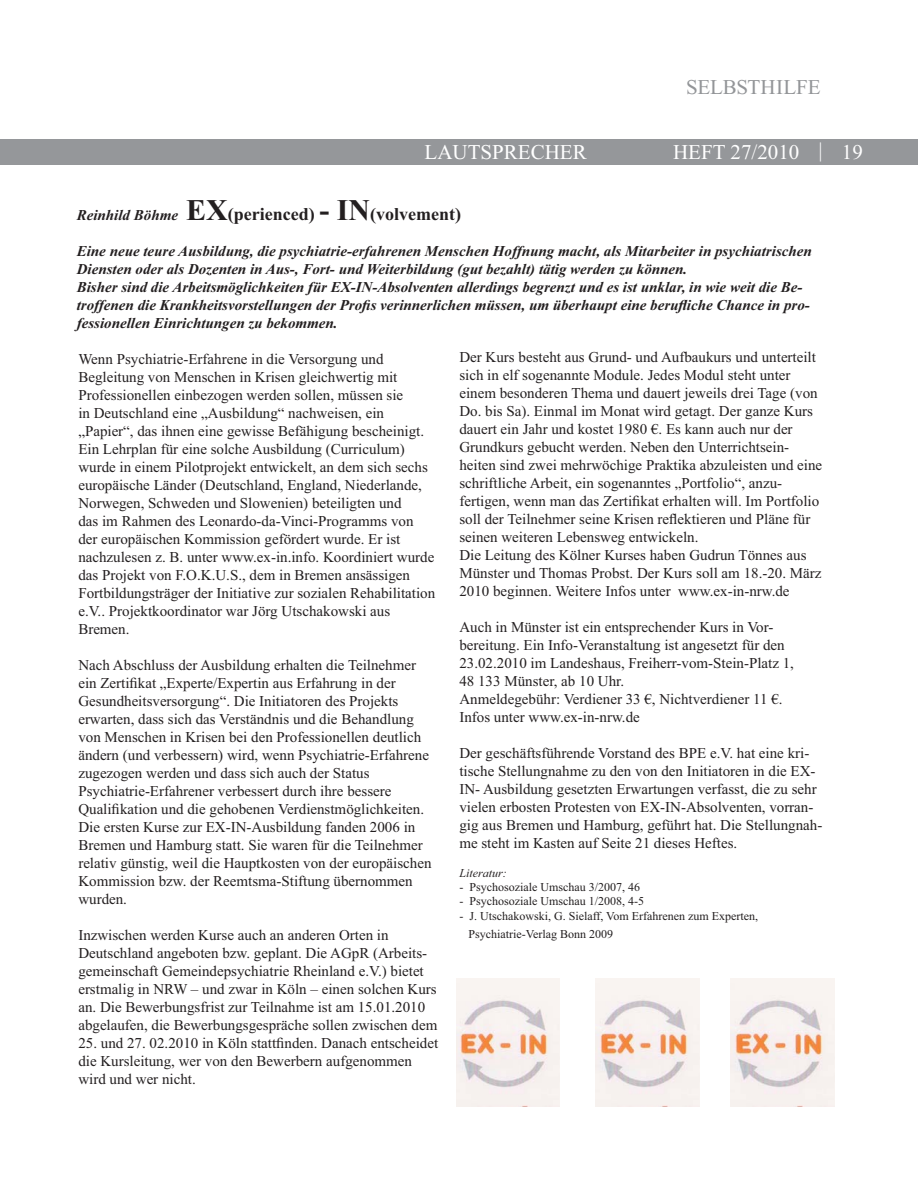
<style>
.page{position:relative;width:918px;height:1188px;background:#fff}
.page>*{position:absolute;margin:0;border:0;box-sizing:border-box;transform-origin:0 0}
.t1{font:21px "Times New Roman";color:#fff}
.t2{font:21px "Times New Roman";letter-spacing:-.005em;color:#939598}
.t3{font:700 18px "Times New Roman";color:#231f20}
.t4{font:15px/18px "Times New Roman";color:#231f20}
.t5{font:italic 700 15px/18px "Times New Roman";color:#231f20}
.t6{font:12px/18px "Times New Roman";color:#231f20}
.t7{font:italic 12px "Times New Roman";color:#231f20}
.s1{font-style:italic;font-size:15px}
.s2{font-size:30px}
</style>
<div class="page">
<div style="left:0;top:139px;width:918px;height:26px;background:#95979a"></div>
<img style="left:456px;top:979px;width:104px;height:127px">
<img style="left:596px;top:979px;width:103px;height:127px">
<img style="left:731px;top:979px;width:103px;height:127px">
<h1 class="t2" style="left:686px;top:79px;width:136px">SELBSTHILFE</h1>
<h1 class="t1" style="left:425px;top:144px;width:164px">LAUTSPRECHER</h1>
<h1 class="t1" style="left:673px;top:144px;width:191px">HEFT 27/2010 | 19</h1>
<p class="t3" style="left:77px;top:208px;width:386px"><span class="s1">Reinhild Böhme</span> <span class="s2">EX</span>(perienced) <span class="s2">- IN</span>(volvement)</p>
<p class="t5" style="left:77px;top:243px;width:737px">Eine neue teure Ausbildung, die psychiatrie-erfahrenen Menschen Hoffnung macht, als Mitarbeiter in psychiatrischen Diensten oder als Dozenten in Aus-, Fort- und Weiterbildung (gut bezahlt) tätig werden zu können.<br>Bisher sind die Arbeitsmöglichkeiten für EX-IN-Absolventen allerdings begrenzt und es ist unklar, in wie weit die Be&shy;troffenen die Krankheitsvorstellungen der Profis verinnerlichen müssen, um überhaupt eine berufliche Chance in pro&shy;fessionellen Einrichtungen zu bekommen.</p>
<p class="t4" style="left:78px;top:351px;width:358px">Wenn Psychiatrie-Erfahrene in die Versorgung und Begleitung von Menschen in Krisen gleichwertig mit Professionellen einbezogen werden sollen, müssen sie<br>in Deutschland eine „Ausbildung“ nachweisen, ein „Papier“, das ihnen eine gewisse Befähigung bescheinigt.<br>Ein Lehrplan für eine solche Ausbildung (Curriculum) wurde in einem Pilotprojekt entwickelt, an dem sich sechs europäische Länder (Deutschland, England, Niederlande, Norwegen, Schweden und Slowenien) beteiligten und<br>das im Rahmen des Leonardo-da-Vinci-Programms von der europäischen Kommission gefördert wurde. Er ist nachzulesen z. B. unter www.ex-in.info. Koordiniert wurde das Projekt von F.O.K.U.S., dem in Bremen ansässigen Fortbildungsträger der Initiative zur sozialen Rehabilitation e.V.. Projektkoordinator war Jörg Utschakowski aus Bremen.</p>
<p class="t4" style="left:78px;top:657px;width:355px">Nach Abschluss der Ausbildung erhalten die Teilnehmer ein Zertifikat „Experte/Expertin aus Erfahrung in der Gesundheitsversorgung“. Die Initiatoren des Projekts erwarten, dass sich das Verständnis und die Behandlung von Menschen in Krisen bei den Professionellen deutlich ändern (und verbessern) wird, wenn Psychiatrie-Erfahrene zugezogen werden und dass sich auch der Status Psychiatrie-Erfahrener verbessert durch ihre bessere Qualifikation und die gehobenen Verdienstmöglichkeiten.<br>Die ersten Kurse zur EX-IN-Ausbildung fanden 2006 in Bremen und Hamburg statt. Sie waren für die Teilnehmer relativ günstig, weil die Hauptkosten von der europäischen Kommission bzw. der Reemtsma-Stiftung übernommen wurden.</p>
<p class="t4" style="left:78px;top:927px;width:361px">Inzwischen werden Kurse auch an anderen Orten in Deutschland angeboten bzw. geplant. Die AGpR (Arbeits&shy;gemeinschaft Gemeindepsychiatrie Rheinland e.V.) bietet erstmalig in NRW – und zwar in Köln – einen solchen Kurs an. Die Bewerbungsfrist zur Teilnahme ist am 15.01.2010 abgelaufen, die Bewerbungsgespräche sollen zwischen dem</p>
<p class="t4" style="left:78px;top:1035px;width:361px">25. und 27. 02.2010 in Köln stattfinden. Danach entscheidet die Kursleitung, wer von den Bewerbern aufgenommen wird und wer nicht.</p>
<p class="t4" style="left:459px;top:349px;width:364px">Der Kurs besteht aus Grund- und Aufbaukurs und unterteilt sich in elf sogenannte Module. Jedes Modul steht unter einem besonderen Thema und dauert jeweils drei Tage (von Do. bis Sa). Einmal im Monat wird getagt. Der ganze Kurs dauert ein Jahr und kostet 1980 €. Es kann auch nur der Grundkurs gebucht werden. Neben den Unterrichtsein&shy;heiten sind zwei mehrwöchige Praktika abzuleisten und eine schriftliche Arbeit, ein sogenanntes „Portfolio“, anzu&shy;fertigen, wenn man das Zertifikat erhalten will. Im Portfolio soll der Teilnehmer seine Krisen reflektieren und Pläne für seinen weiteren Lebensweg entwickeln.<br>Die Leitung des Kölner Kurses haben Gudrun Tönnes aus Münster und Thomas Probst. Der Kurs soll am 18.-20. März 2010 beginnen. Weitere Infos unter www.ex-in-nrw.de</p>
<p class="t4" style="left:459px;top:619px;width:336px">Auch in Münster ist ein entsprechender Kurs in Vor&shy;bereitung. Ein Info-Veranstaltung ist angesetzt für den 23.02.2010 im Landeshaus, Freiherr-vom-Stein-Platz 1, 48 133 Münster, ab 10 Uhr.<br>Anmeldegebühr: Verdiener 33 €, Nichtverdiener 11 €.<br>Infos unter www.ex-in-nrw.de</p>
<p class="t4" style="left:459px;top:745px;width:365px">Der geschäftsführende Vorstand des BPE e.V. hat eine kri&shy;tische Stellungnahme zu den von den Initiatoren in die EX-IN- Ausbildung gesetzten Erwartungen verfasst, die zu sehr vielen erbosten Protesten von EX-IN-Absolventen, vorran&shy;gig aus Bremen und Hamburg, geführt hat. Die Stellungnah&shy;me steht im Kasten auf Seite 21 dieses Heftes.</p>
<p class="t7" style="left:459px;top:868px;width:49px">Literatur:</p>
<p class="t6" style="left:459px;top:879px;width:182px">- Psychosoziale Umschau 3/2007, 46</p>
<p class="t6" style="left:459px;top:894px;width:186px">- Psychosoziale Umschau 1/2008, 4-5</p>
<p class="t6" style="left:468px;top:908px;width:291px;text-indent:-9px">- J. Utschakowski, G. Sielaff, Vom Erfahrenen zum Experten,<br>Psychiatrie-Verlag Bonn 2009</p>
</div>
